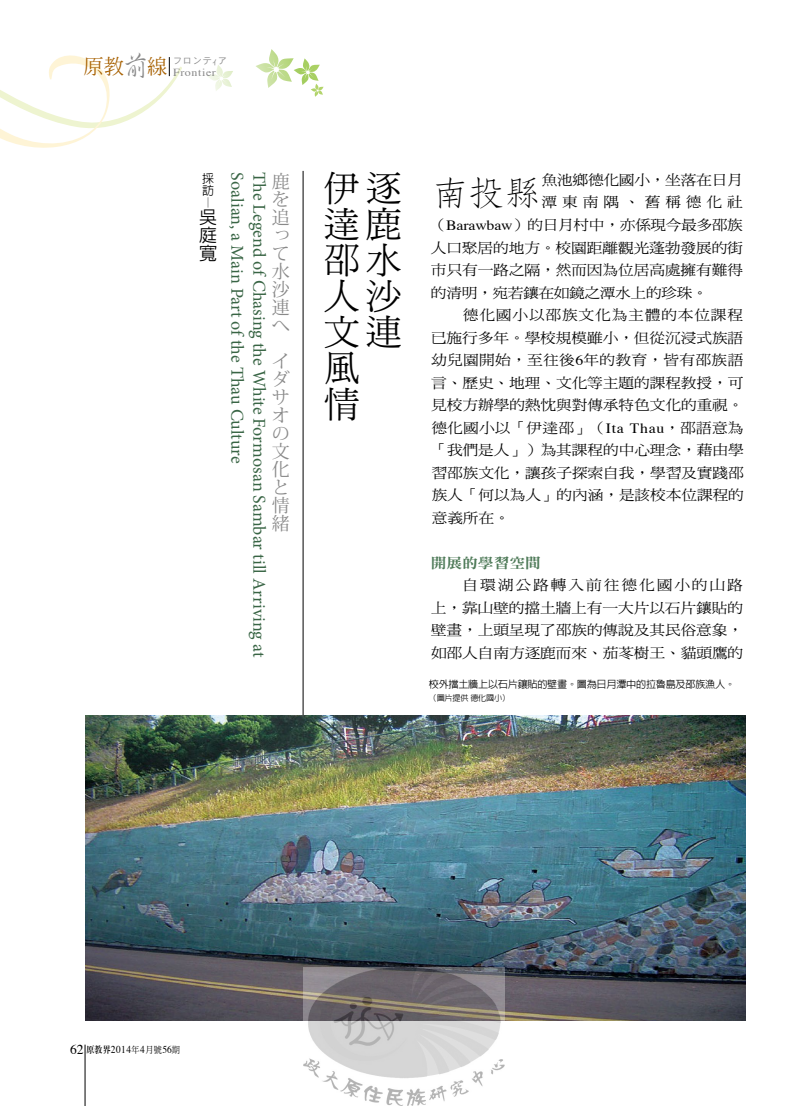
<style>
.page{position:relative;width:808px;height:1106px;background:#fff}
.page>*{position:absolute;margin:0;border:0;box-sizing:border-box;transform-origin:0 0}
.t1{font:36px/36px "DF Ming Std W5";color:#000}
.t2{font:300 34.35px "AR Fang Song B5 HK";color:#000;scale:1.11 1}
.t3{font:18px "Minion Pro";letter-spacing:-.005em;color:#396545}
.t4{font:18px/18px "Koz Min Pro";color:#898989;text-align:justify}
.t5{font:500 18px/18px "AR Hei B5";color:#000;text-align:justify}
.t6{font:14.1px/22.5px "DF Ming Std W5";letter-spacing:-.01em;color:#000;text-align:justify;scale:1.11 1}
.t7{font:14.1px "DF Ming Std W5";letter-spacing:.015em;color:#000;scale:1.11 1}
.t8{font:14.1px "DF Ming Std W5";letter-spacing:.05em;color:#000;scale:1.11 1}
.t9{font:14.1px "DF Ming Std W5";letter-spacing:.31em;color:#000;scale:1.11 1}
.t10{font:14.1px "DF Ming Std W9";color:#4e7a58;scale:1.11 1}
.t11{font:500 12px/12px "AR Hei B5";color:#000;text-align:justify}
.t12{font:10.8px "Times";letter-spacing:.05em;color:#898989;scale:1.11 1}
.t13{font:10.5px "Times";letter-spacing:.05em;color:#000;scale:.9 1}
.t14{font:500 10.2px "AR Hei B5";letter-spacing:-.025em;color:#000}
.t15{font:9px "Heisei Kaku Go Std W3";color:#898989}
.t16{font:500 8.1px "AR Hei B5";letter-spacing:-.025em;color:#000}
.s1{font-family:"AR Xing Shu B5";font-weight:500;font-size:27.75px}
.s2{font-family:"Times"}
.s3{font-size:13.5px}
.s4{font-family:"AR Ming B5";font-weight:800;font-size:9px}
.s5{font-family:"DF Ming Std W5";font-size:9px}
</style>
<div class="page">
<svg style="left:256px;top:49px;width:68px;height:48px"></svg>
<svg style="left:208px;top:65px;width:25px;height:26px"></svg>
<hr style="left:85px;top:1044px;width:1px;height:62px;background:#000">
<svg style="left:0;top:55px;width:182px;height:93px"></svg>
<hr style="left:303px;top:171px;width:1px;height:554px;background:#000">
<img style="left:85px;top:715px;width:660px;height:305px">
<img style="left:303px;top:967px;width:202px;height:139px">
<p class="t12" style="left:83px;top:66px;width:121px"><sup>原教</sup><span class="s1">前</span><sup>線</sup> Frontier</p>
<p class="t15" style="left:173px;top:55px;width:56px">フロンテ<sub>ｲ</sub>ア</p>
<p class="t4" style="left:272px;top:172px;width:19px">鹿を追って水沙連へ</p>
<h1 class="t1" style="left:324px;top:170px;width:78px">伊逐達鹿邵水人沙文連風情</h1>
<p class="t11" style="left:202px;top:172px;width:13px">採訪︱</p>
<p class="t3" style="left:249px;top:172px;width:293px;rotate:90deg">Soalian, a Main Part of the Thau Culture</p>
<p class="t3" style="left:271px;top:172px;width:486px;rotate:90deg">The Legend of Chasing the White Formosan Sambar till Arriving at</p>
<p class="t5" style="left:199px;top:208px;width:19px">吳庭寬</p>
<p class="t4" style="left:272px;top:352px;width:19px;text-align:left">イダサオの文化と情緒</p>
<h2 class="t2" style="left:431px;top:175px;width:101px">南投縣</h2>
<p class="t6" style="left:542px;top:168px;width:183px">魚池鄉德化國小，坐落在日月</p>
<p class="t9" style="left:542px;top:195px;width:183px">潭東南隅、舊稱德化社</p>
<p class="t6" style="left:431px;top:213px;width:283px">（<span class="s2">Barawbaw</span>）的日月村中，亦係現今最多邵族</p>
<p class="t6" style="left:431px;top:236px;width:283px">人口聚居的地方。校園距離觀光蓬勃發展的街</p>
<p class="t6" style="left:431px;top:258px;width:283px">市只有一路之隔，然而因為位居高處擁有難得</p>
<p class="t6" style="left:431px;top:281px;width:251px">的清明，宛若鑲在如鏡之潭水上的珍珠。</p>
<p class="t8" style="left:463px;top:307px;width:254px">德化國小以邵族文化為主體的本位課程</p>
<p class="t6" style="left:431px;top:326px;width:283px">已施行多年。學校規模雖小，但從沉浸式族語</p>
<p class="t7" style="left:431px;top:352px;width:283px">幼兒園開始，至往後<span class="s2">6</span>年的教育，皆有邵族語</p>
<p class="t6" style="left:431px;top:371px;width:283px">言、歷史、地理、文化等主題的課程教授，可</p>
<p class="t6" style="left:431px;top:393px;width:283px">見校方辦學的熱忱與對傳承特色文化的重視。</p>
<p class="t6" style="left:431px;top:416px;width:283px">德化國小以「伊達邵」（<span class="s2">Ita Thau</span>，邵語意為</p>
<p class="t6" style="left:431px;top:438px;width:283px">「我們是人」）為其課程的中心理念，藉由學</p>
<p class="t6" style="left:431px;top:461px;width:283px">習邵族文化，讓孩子探索自我，學習及實踐邵</p>
<p class="t6" style="left:432px;top:483px;width:283px">族人「何以為人」的內涵，是該校本位課程的</p>
<p class="t6" style="left:432px;top:506px;width:72px">意義所在。</p>
<p class="t10" style="left:431px;top:555px;width:101px">開展的學習空間</p>
<p class="t6" style="left:431px;top:573px;width:283px;text-indent:32px">自環湖公路轉入前往德化國小的山路上，靠山壁的擋土牆上有一大片以石片鑲貼的壁畫，上頭呈現了邵族的傳說及其民俗意象，如邵人自南方逐鹿而來、茄苳樹王、貓頭鷹的</p>
<p class="t14" style="left:429px;top:679px;width:308px">校外擋土牆上以石片鑲貼的壁畫。圖為日月潭中的拉魯島及邵族漁人。</p>
<p class="t16" style="left:429px;top:694px;width:83px">（圖片提供德化國小）</p>
<p class="t13" style="left:70px;top:1042px;width:124px"><span class="s3">62</span> <span class="s4">原教界</span>2014<span class="s5">年</span>4<span class="s5">月號</span>56<span class="s5">期</span></p>
</div>
